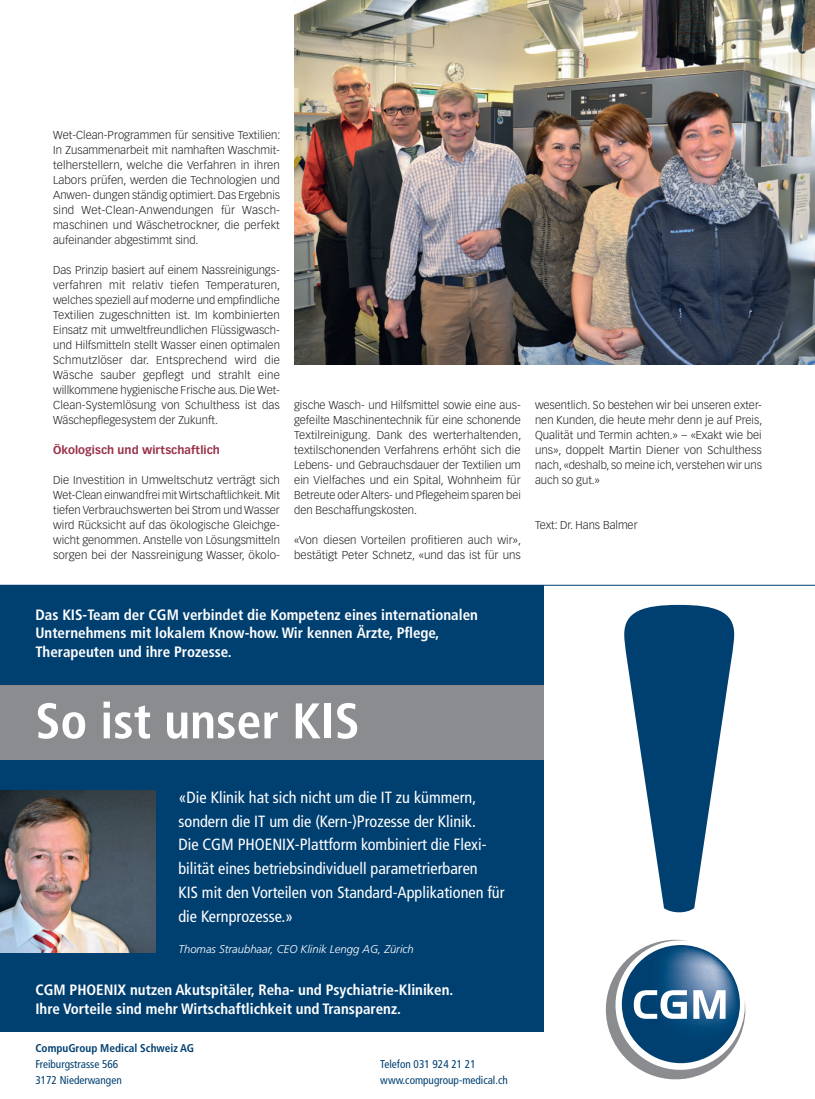
<style>
.page{position:relative;width:815px;height:1099px;background:#fff}
.page>*{position:absolute;margin:0;border:0;box-sizing:border-box;transform-origin:0 0}
.t1{font:700 687.5px "Adobe Garamond Pro";color:#004071}
.t2{font:700 condensed 50px "Frutiger";color:#fff}
.t3{font:condensed 16.25px/23.8px "Frutiger";color:#fff}
.t4{font:700 condensed 15px/18.8px "Frutiger";color:#fff}
.t5{font:300 11.25px/15px "Vectora LT Std";color:#231f20;text-align:justify}
.t6{font:condensed 11.25px/16.2px "Frutiger";color:#004071}
.t7{font:italic 300 11.25px "Frutiger";color:#fff}
.t8{font:700 11.25px "Vectora LT Std";letter-spacing:.005em;color:#983249}
.t9{font:700 condensed 11.25px "Frutiger";color:#004071}
</style>
<div class="page">
<div style="left:0;top:585px;width:543px;height:446px;background:#004071"></div>
<div style="left:0;top:685px;width:543px;height:74px;background:#8a8c8f"></div>
<svg style="left:606px;top:939px;width:139px;height:140px"></svg>
<img style="left:0;top:790px;width:155px;height:162px">
<hr style="left:0;top:585px;width:815px;height:1px;background:#004071">
<img style="left:294px;top:0;width:521px;height:364px">
<p class="t5" style="left:53px;top:128px;width:229px">Wet-Clean-Programmen fü r sensitive Textilien:<br>In Zusammenarbeit mit namhaften Waschmit&shy;telherstellern, welche die Verfahren in ihren Labors prüfen, werden die Technologien und Anwen- dungen ständig optimiert. Das Ergebnis sind Wet-Clean-Anwendungen fü r Wasch&shy;maschinen und Wäschetrockner, die perfekt aufeinander abgestimmt sind.</p>
<p class="t5" style="left:53px;top:263px;width:229px">Das Prinzip basiert auf einem Nassreinigungs&shy;verfahren mit relativ tiefen Temperaturen, welches speziell auf moderne und empfindliche Textilien zugeschnitten ist. Im kombinierten Einsatz mit umweltfreundlichen Flüssigwasch&shy;und Hilfsmitteln stellt Wasser einen optimalen Schmutzlöser dar. Entsprechend wird die Wäsche sauber gepflegt und strahlt eine willkommene hygienische Frische aus. Die Wet-Clean-Systemlösung von Schulthess ist das Wäschepflegesystem der Zukunft.</p>
<p class="t8" style="left:53px;top:443px;width:168px">Ökologisch und wirtschaftlich</p>
<p class="t5" style="left:53px;top:473px;width:228px">Die Investition in Umweltschutz verträgt sich Wet-Clean einwandfrei mit Wirtschaftlichkeit. Mit tiefen Verbrauchswerten bei Strom und Wasser wird Rücksicht auf das ökologische Gleichge&shy;wicht genommen. Anstelle von Lösungsmitteln sorgen bei der Nassreinigung Wasser, ökolo-</p>
<p class="t5" style="left:294px;top:398px;width:229px">gische Wasch- und Hilfsmittel sowie eine aus&shy;gefeilte Maschinentechnik fü r eine schonende Textilreinigung. Dank des werterhaltenden, textilschonenden Verfahrens erhöht sich die Lebens- und Gebrauchsdauer der Textilien um ein Vielfaches und ein Spital, Wohnheim für Betreute oder Alters- und Pflegeheim sparen bei den Beschaffungskosten.</p>
<p class="t5" style="left:294px;top:533px;width:229px">«Von diesen Vorteilen profitieren auch wir», bestätigt Peter Schnetz, «und das ist für uns</p>
<p class="t5" style="left:535px;top:398px;width:229px">wesentlich. So bestehen wir bei unseren exter&shy;nen Kunden, die heute mehr denn je auf Preis, Qualität und Termin achten.» – «Exakt wie bei uns», doppelt Martin Diener von Schulthess nach, «deshalb, so meine ich, verstehen wir uns auch so gut.»</p>
<p class="t5" style="left:535px;top:518px;width:104px">Text: Dr. Hans Balmer</p>
<h3 class="t4" style="left:35px;top:605px;width:444px">Das KIS-Team der CGM verbindet die Kompetenz eines internationalen<br>Unternehmens mit lokalem Know-how. Wir kennen Ärzte, Pflege,<br>Therapeuten und ihre Prozesse.</h3>
<h2 class="t2" style="left:35px;top:691px;width:326px">So ist unser KIS</h2>
<p class="t3" style="left:178px;top:785px;width:328px">«Die Klinik hat sich nicht um die IT zu kümmern, sondern die IT um die (Kern-)Prozesse der Klinik.<br>Die CGM PHOENIX-Plattform kombiniert die Flexi&shy;bilität eines betriebsindividuell parametrierbaren<br>KIS mit den Vorteilen von Standard-Applikationen für die Kernprozesse.»</p>
<p class="t7" style="left:178px;top:942px;width:237px">Thomas Straubhaar, CEO Klinik Lengg AG, Zürich</p>
<h3 class="t4" style="left:35px;top:980px;width:420px">CGM PHOENIX nutzen Akutspitäler, Reha- und Psychiatrie-Kliniken.<br>Ihre Vorteile sind mehr Wirtschaftlichkeit und Transparenz.</h3>
<p class="t9" style="left:35px;top:1041px;width:160px">CompuGroup Medical Schweiz AG</p>
<p class="t6" style="left:35px;top:1055px;width:88px">Freiburgstrasse 566<br>3172 Niederwangen</p>
<p class="t6" style="left:380px;top:1055px;width:129px">Telefon 031 924 21 21 www.compugroup-medical.ch</p>
<h1 class="t1" style="left:592px;top:431px;width:176px">!</h1>
</div>
